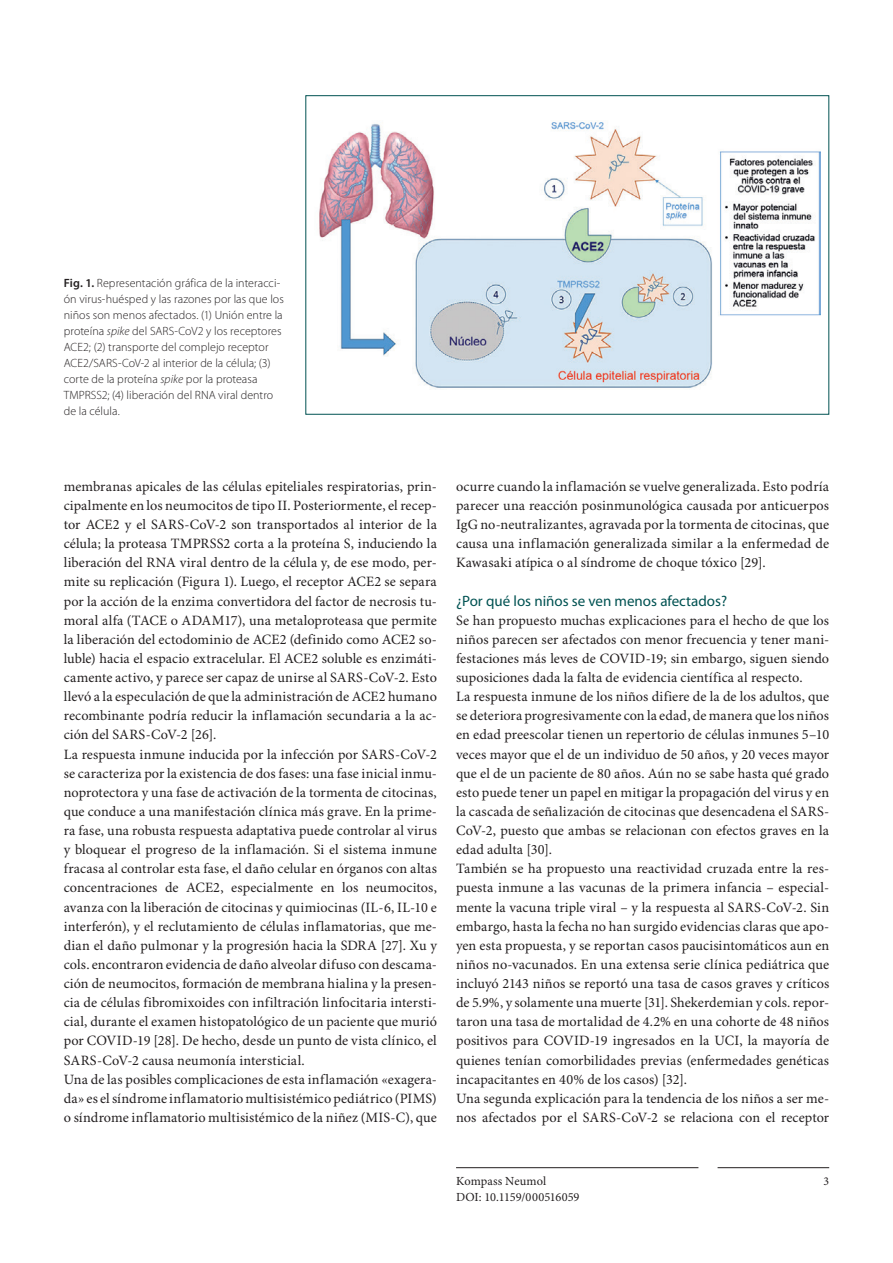
<style>
.page{position:relative;width:893px;height:1263px;background:#fff}
.page>*{position:absolute;margin:0;border:0;box-sizing:border-box;transform-origin:0 0}
.t1{font:15px "Myriad Pro";color:#005252}
.t2{font:14.25px/19px "Minion Pro";letter-spacing:.005em;color:#231f20}
.t3{font:12.3px "Minion Pro";letter-spacing:.005em;color:#231f20}
.t4{font:300 12px/15.9px "Myriad Pro";letter-spacing:.005em;color:#231f20}
.t5{font:12px "Minion Pro";color:#231f20}
.s1{font-weight:600}
.s2{font-style:italic}
</style>
<div class="page">
<hr style="left:718px;top:1167px;width:111px;height:1px;background:#231f20">
<hr style="left:456px;top:1167px;width:242px;height:1px;background:#231f20">
<img style="left:319px;top:120px;width:501px;height:268px">
<div style="left:305px;top:95px;width:524px;height:320px;border:1px solid #005252"></div>
<p class="t4" style="left:64px;top:275px;width:222px"><span class="s1">Fig. 1.</span> Representación gráfica de la interacci&shy;ón virus-huésped y las razones por las que los niños son menos afectados. (1) Unión entre la proteína <span class="s2">spike</span> del SARS-CoV2 y los receptores ACE2; (2) transporte del complejo receptor ACE2/SARS-CoV-2 al interior de la célula; (3) corte de la proteína <span class="s2">spike</span> por la proteasa TMPRSS2; (4) liberación del RNA viral dentro de la célula.</p>
<p class="t2" style="left:64px;top:477px;width:375px">membranas apicales de las células epiteliales respiratorias, prin&shy;cipalmente en los neumocitos de tipo II. Posteriormente, el recep&shy;tor ACE2 y el SARS-CoV-2 son transportados al interior de la célula; la proteasa TMPRSS2 corta a la proteína S, induciendo la liberación del RNA viral dentro de la célula y, de ese modo, per&shy;mite su replicación (Figura 1). Luego, el receptor ACE2 se separa por la acción de la enzima convertidora del factor de necrosis tu&shy;moral alfa (TACE o ADAM17), una metaloproteasa que permite la liberación del ectodominio de ACE2 (definido como ACE2 so&shy;luble) hacia el espacio extracelular. El ACE2 soluble es enzimáti&shy;camente activo, y parece ser capaz de unirse al SARS-CoV-2. Esto llevó a la especulación de que la administración de ACE2 humano recombinante podría reducir la inflamación secundaria a la ac&shy;ción del SARS-CoV-2 [26].<br>La respuesta inmune inducida por la infección por SARS-CoV-2 se caracteriza por la existencia de dos fases: una fase inicial inmu&shy;noprotectora y una fase de activación de la tormenta de citocinas, que conduce a una manifestación clínica más grave. En la prime&shy;ra fase, una robusta respuesta adaptativa puede controlar al virus y bloquear el progreso de la inflamación. Si el sistema inmune fracasa al controlar esta fase, el daño celular en órganos con altas concentraciones de ACE2, especialmente en los neumocitos, avanza con la liberación de citocinas y quimiocinas (IL-6, IL-10 e interferón), y el reclutamiento de células inflamatorias, que me&shy;dian el daño pulmonar y la progresión hacia la SDRA [27]. Xu y cols. encontraron evidencia de daño alveolar difuso con descama&shy;ción de neumocitos, formación de membrana hialina y la presen&shy;cia de células fibromixoides con infiltración linfocitaria intersti&shy;cial, durante el examen histopatológico de un paciente que murió por COVID-19 [28]. De hecho, desde un punto de vista clínico, el SARS-CoV-2 causa neumonía intersticial.<br>Una de las posibles complicaciones de esta inflamación «exagera&shy;da» es el síndrome inflamatorio multisistémico pediátrico (PIMS) o síndrome inflamatorio multisistémico de la niñez (MIS-C), que</p>
<p class="t2" style="left:456px;top:477px;width:375px;text-align:justify">ocurre cuando la inflamación se vuelve generalizada. Esto podría parecer una reacción posinmunológica causada por anticuerpos IgG no-neutralizantes, agravada por la tormenta de citocinas, que causa una inflamación generalizada similar a la enfermedad de Kawasaki atípica o al síndrome de choque tóxico [29].</p>
<p class="t1" style="left:456px;top:592px;width:273px">¿Por qué los niños se ven menos afectados?</p>
<p class="t2" style="left:456px;top:611px;width:375px">Se han propuesto muchas explicaciones para el hecho de que los niños parecen ser afectados con menor frecuencia y tener mani&shy;festaciones más leves de COVID-19; sin embargo, siguen siendo suposiciones dada la falta de evidencia científica al respecto.<br>La respuesta inmune de los niños difiere de la de los adultos, que se deteriora progresivamente con la edad, de manera que los niños en edad preescolar tienen un repertorio de células inmunes 5–10 veces mayor que el de un individuo de 50 años, y 20 veces mayor que el de un paciente de 80 años. Aún no se sabe hasta qué grado esto puede tener un papel en mitigar la propagación del virus y en la cascada de señalización de citocinas que desencadena el SARS-CoV-2, puesto que ambas se relacionan con efectos graves en la edad adulta [30].<br>También se ha propuesto una reactividad cruzada entre la res&shy;puesta inmune a las vacunas de la primera infancia – especial&shy;mente la vacuna triple viral – y la respuesta al SARS-CoV-2. Sin embargo, hasta la fecha no han surgido evidencias claras que apo&shy;yen esta propuesta, y se reportan casos paucisintomáticos aun en niños no-vacunados. En una extensa serie clínica pediátrica que incluyó 2143 niños se reportó una tasa de casos graves y críticos de 5.9%, y solamente una muerte [31]. Shekerdemian y cols. repor&shy;taron una tasa de mortalidad de 4.2% en una cohorte de 48 niños positivos para COVID-19 ingresados en la UCI, la mayoría de quienes tenían comorbilidades previas (enfermedades genéticas incapacitantes en 40% de los casos) [32].<br>Una segunda explicación para la tendencia de los niños a ser me&shy;nos afectados por el SARS-CoV-2 se relaciona con el receptor</p>
<p class="t3" style="left:456px;top:1174px;width:92px">Kompass Neumol</p>
<p class="t5" style="left:823px;top:1174px;width:7px">3</p>
<p class="t3" style="left:456px;top:1190px;width:125px">DOI: 10.1159/000516059</p>
</div>
